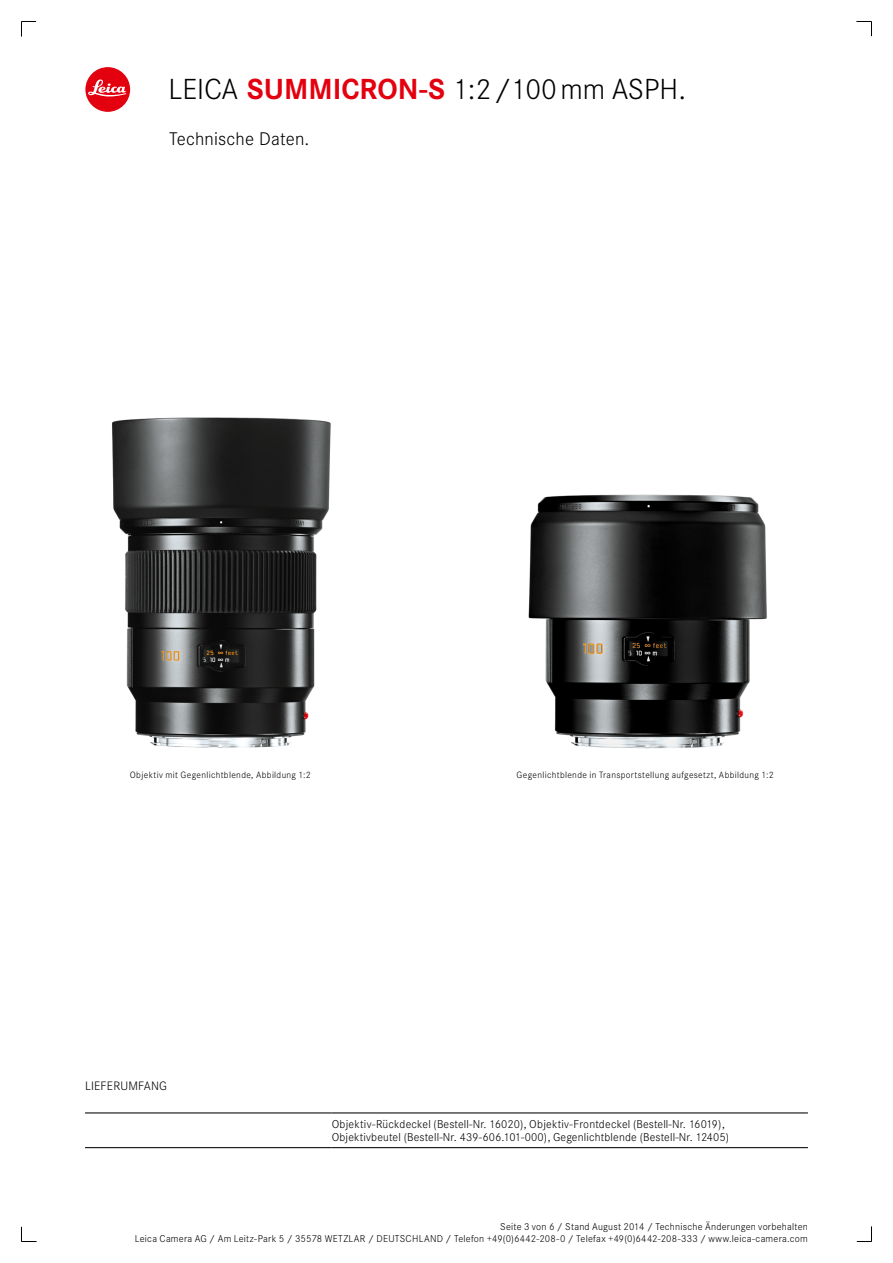
<style>
.page{position:relative;width:893px;height:1263px;background:#fff}
.page>*{position:absolute;margin:0;border:0;box-sizing:border-box;transform-origin:0 0}
.t1{font:300 28.5px "Corporate SBQ";color:#000}
.t2{font:300 18px "Corporate SBQ";letter-spacing:.01em;color:#000}
.t3{font:300 12px "Corporate SBQ";color:#000}
.t4{font:300 11.25px/13.5px "Corporate SBQ";letter-spacing:.015em;color:#000}
.t5{font:300 9.75px/12px "Corporate SBQ";letter-spacing:.02em;color:#000;text-align:right}
.t6{font:300 9px "Corporate SBQ";letter-spacing:.04em;color:#000}
.s1{font-weight:700;color:#e3000f}
</style>
<div class="page">
<svg style="left:21px;top:21px;width:15px;height:16px"></svg>
<svg style="left:21px;top:1227px;width:16px;height:15px"></svg>
<svg style="left:857px;top:1226px;width:15px;height:16px"></svg>
<svg style="left:856px;top:21px;width:16px;height:15px"></svg>
<div style="left:85px;top:67px;width:45px;height:45px;background:#e3000f;border-radius:50%"></div>
<svg style="left:88px;top:79px;width:38px;height:17px"></svg>
<img style="left:528px;top:494px;width:239px;height:255px">
<hr style="left:85px;top:1112px;width:247px;height:1px;background:#000">
<hr style="left:332px;top:1112px;width:476px;height:1px;background:#000">
<hr style="left:85px;top:1147px;width:247px;height:1px;background:#000">
<hr style="left:332px;top:1147px;width:476px;height:1px;background:#000">
<img style="left:112px;top:417px;width:219px;height:331px">
<h1 class="t1" style="left:168px;top:73px;width:519px">LEICA <span class="s1">SUMMICRON-S</span> 1:2/100mm ASPH.</h1>
<h2 class="t2" style="left:169px;top:128px;width:142px">Technische Daten.</h2>
<p class="t6" style="left:130px;top:770px;width:183px">Objektiv mit Gegenlichtblende, Abbildung 1:2</p>
<p class="t6" style="left:517px;top:770px;width:258px">Gegenlichtblende in Transportstellung aufgesetzt, Abbildung 1:2</p>
<p class="t3" style="left:85px;top:1079px;width:14px">Lieferumfang</p>
<p class="t4" style="left:332px;top:1117px;width:399px">Objektiv-Rückdeckel (Bestell-Nr. 16020), Objektiv-Frontdeckel (Bestell-Nr. 16019),<br>Objektivbeutel (Bestell-Nr. 439-606.101-000), Gegenlichtblende (Bestell-Nr. 12405)</p>
<p class="t5" style="left:135px;top:1220px;width:674px">Seite 3 von 6 / Stand August 2014 / Technische Änderungen vorbehalten<br>Leica Camera AG / Am Leitz-Park 5 / 35578 WETZLAR / DEUTSCHLAND / Telefon +49(0)6442-208-0 / Telefax +49(0)6442-208-333 / www.leica-camera.com</p>
</div>
